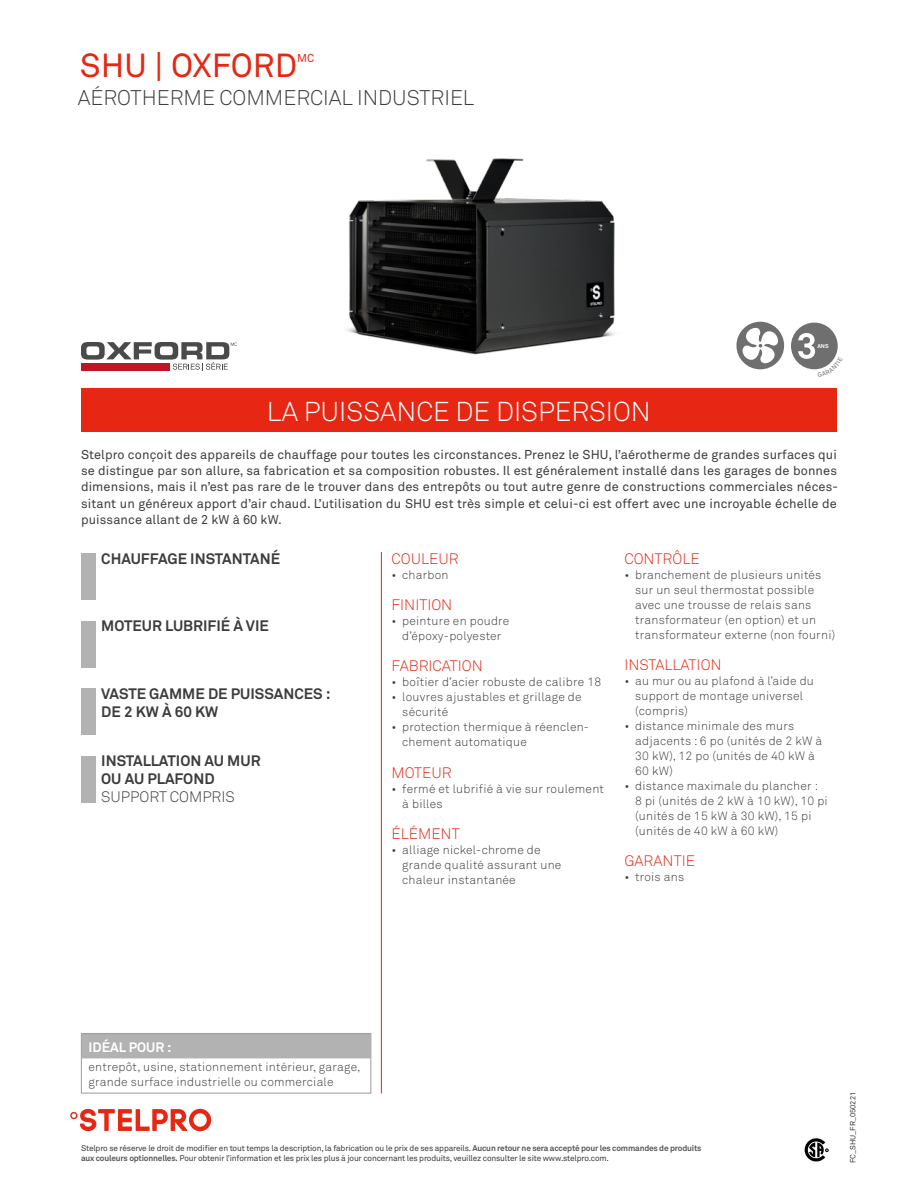
<style>
.page{position:relative;width:918px;height:1188px;background:#fff}
.page>*{position:absolute;margin:0;border:0;box-sizing:border-box;transform-origin:0 0}
.t1{font:33px "Akkurat";color:#e52713}
.t2{font:300 27px "Akkurat";color:#fff}
.t3{font:300 21px "Akkurat";color:#3c3c3b}
.t4{font:700 15px/18px "Akkurat";color:#3c3c3b}
.t5{font:300 15px "Akkurat";color:#e52713}
.t6{font:300 15px "Akkurat";color:#3c3c3b}
.t7{font:700 13.5px "Akkurat";color:#fff}
.t8{font:12.75px/16.5px "Akkurat";letter-spacing:.01em;color:#3c3c3b;text-align:justify}
.t9{font:300 12px/15px "Akkurat";letter-spacing:.02em;color:#3c3c3b}
.t10{font:11.25px "Akkurat";color:#e52713}
.t11{font:8.25px/9.9px "Akkurat";letter-spacing:-.02em;color:#3c3c3b}
.t12{font:7.5px "Akkurat";color:#3c3c3b}
.t13{font:700 5.55px "Akkurat";color:#fff}
.s1{font-weight:700;color:#575756}
</style>
<div class="page">
<img style="left:281px;top:158px;width:402px;height:231px">
<div style="left:736px;top:322px;width:48px;height:47px;background:#706f6f;border-radius:50%"></div>
<svg style="left:743px;top:327px;width:35px;height:36px"></svg>
<hr style="left:381px;top:552px;width:1px;height:542px;background:#e52713">
<div style="left:791px;top:323px;width:47px;height:46px;background:#706f6f;border-radius:50%"></div>
<div style="left:82px;top:1033px;width:288px;height:25px;background:#b3b2b2"></div>
<div style="left:81px;top:1033px;width:290px;height:61px;border:1px solid #9d9d9c"></div>
<div style="left:81px;top:553px;width:14px;height:47px;background:#b3b2b2"></div>
<div style="left:81px;top:621px;width:14px;height:46px;background:#b3b2b2"></div>
<div style="left:81px;top:688px;width:14px;height:47px;background:#b3b2b2"></div>
<div style="left:81px;top:756px;width:14px;height:46px;background:#b3b2b2"></div>
<div style="left:81px;top:389px;width:756px;height:43px;background:#e52713"></div>
<svg style="left:805px;top:1138px;width:23px;height:24px"></svg>
<svg style="left:81px;top:342px;width:156px;height:29px"></svg>
<svg style="left:70px;top:1109px;width:141px;height:22px"></svg>
<svg style="left:798px;top:333px;width:40px;height:37px"></svg>
<h1 class="t1" style="left:80px;top:45px;width:219px">SHU | OXFORD</h1>
<p class="t10" style="left:297px;top:51px;width:19px">MC</p>
<h3 class="t3" style="left:78px;top:85px;width:398px">AÉROTHERME COMMERCIAL INDUSTRIEL</h3>
<p class="t13" style="left:817px;top:342px;width:13px">ANS</p>
<h2 class="t2" style="left:267px;top:395px;width:385px">LA PUISSANCE DE DISPERSION</h2>
<p class="t8" style="left:81px;top:446px;width:759px">Stelpro conçoit des appareils de chauffage pour toutes les circonstances. Prenez le SHU, l’aérotherme de grandes surfaces qui se distingue par son allure, sa fabrication et sa composition robustes. Il est généralement installé dans les garages de bonnes dimensions, mais il n’est pas rare de le trouver dans des entrepôts ou tout autre genre de constructions commerciales néces&shy;sitant un généreux apport d’air chaud. L’utilisation du SHU est très simple et celui-ci est offert avec une incroyable échelle de puissance allant de 2 kW à 60 kW.</p>
<p class="t4" style="left:101px;top:549px;width:180px">CHAUFFAGE INSTANTANÉ</p>
<p class="t4" style="left:101px;top:617px;width:169px">MOTEUR LUBRIFIÉ À VIE</p>
<p class="t4" style="left:101px;top:684px;width:231px">VASTE GAMME DE PUISSANCES :<br>DE 2 KW À 60 KW</p>
<p class="t4" style="left:101px;top:752px;width:161px">INSTALLATION AU MUR<br>OU AU PLAFOND</p>
<p class="t6" style="left:101px;top:788px;width:135px">SUPPORT COMPRIS</p>
<p class="t5" style="left:392px;top:549px;width:69px">COULEUR</p>
<p class="t9" style="left:392px;top:567px;width:59px">• charbon</p>
<p class="t5" style="left:392px;top:595px;width:62px">FINITION</p>
<p class="t9" style="left:392px;top:613px;width:119px;text-align:center">• peinture en poudre d’époxy-polyester</p>
<p class="t5" style="left:392px;top:657px;width:93px">FABRICATION</p>
<p class="t9" style="left:392px;top:674px;width:211px">• boîtier d’acier robuste de calibre 18</p>
<p class="t9" style="left:402px;top:689px;width:181px;text-indent:-11px">• louvres ajustables et grillage de sécurité</p>
<p class="t9" style="left:402px;top:719px;width:188px;text-indent:-11px">• protection thermique à réenclen&shy;chement automatique</p>
<p class="t5" style="left:392px;top:763px;width:62px">MOTEUR</p>
<p class="t9" style="left:402px;top:781px;width:203px;text-indent:-11px">• fermé et lubrifié à vie sur roulement à billes</p>
<p class="t5" style="left:392px;top:824px;width:70px">ÉLÉMENT</p>
<p class="t9" style="left:402px;top:842px;width:161px;text-indent:-11px">• alliage nickel-chrome de grande qualité assurant une chaleur instantanée</p>
<p class="t5" style="left:624px;top:549px;width:77px">CONTRÔLE</p>
<p class="t9" style="left:635px;top:567px;width:202px;text-indent:-11px">• branchement de plusieurs unités sur un seul thermostat possible avec une trousse de relais sans transformateur (en option) et un transformateur externe (non fourni)</p>
<p class="t5" style="left:624px;top:655px;width:99px">INSTALLATION</p>
<p class="t9" style="left:635px;top:673px;width:180px;text-indent:-11px">• au mur ou au plafond à l’aide du support de montage universel (compris)</p>
<p class="t9" style="left:635px;top:718px;width:189px;text-indent:-11px">• distance minimale des murs adjacents : 6 po (unités de 2 kW à<br>30 kW), 12 po (unités de 40 kW à<br>60 kW)</p>
<p class="t9" style="left:635px;top:778px;width:194px;text-indent:-11px">• distance maximale du plancher :<br>8 pi (unités de 2 kW à 10 kW), 10 pi (unités de 15 kW à 30 kW), 15 pi (unités de 40 kW à 60 kW)</p>
<p class="t5" style="left:624px;top:852px;width:72px">GARANTIE</p>
<p class="t9" style="left:624px;top:869px;width:61px">• trois ans</p>
<p class="t7" style="left:88px;top:1038px;width:85px">IDÉAL POUR :</p>
<p class="t9" style="left:88px;top:1059px;width:273px">entrepôt, usine, stationnement intérieur, garage, grande surface industrielle ou commerciale</p>
<p class="t11" style="left:81px;top:1143px;width:622px">Stelpro se réserve le droit de modifier en tout temps la description, la fabrication ou le prix de ses appareils. <span class="s1">Aucun retour ne sera accepté pour les commandes de produits aux couleurs optionnelles.</span> Pour obtenir l’information et les prix les plus à jour concernant les produits, veuillez consulter le site www.stelpro.com.</p>
<p class="t12" style="left:848px;top:1163px;width:73px;rotate:-90deg">FC_SHU_FR_050221</p>
</div>
